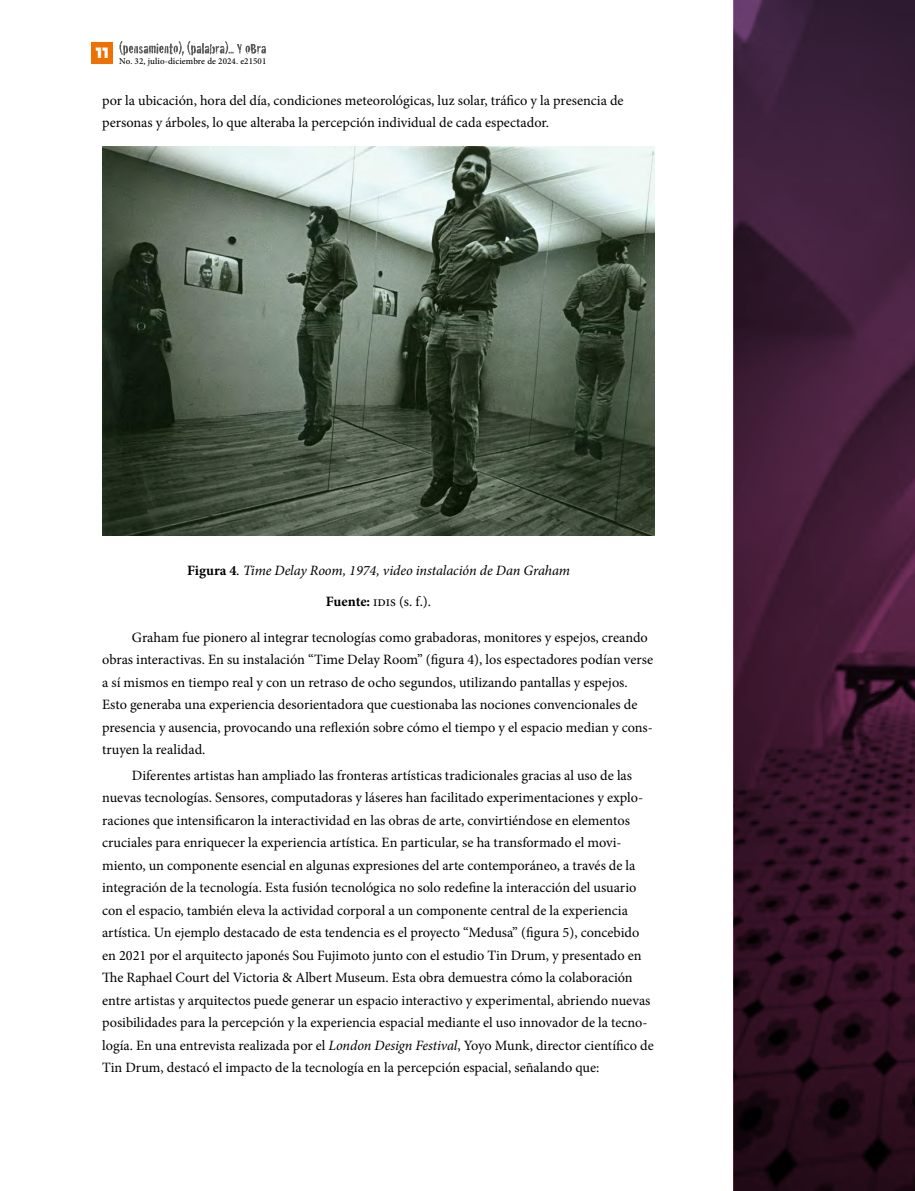
<style>
.page{position:relative;width:915px;height:1191px;background:#fff}
.page>*{position:absolute;margin:0;border:0;box-sizing:border-box;transform-origin:0 0}
.t1{font:800 15px "DOCK11";color:#fff}
.texto_corrido{font:14.25px/22.5px "Minion Pro";color:#000}
.tit_grafi{font:italic 14.25px "Minion Pro";letter-spacing:-.005em;color:#000}
.Fuente{font:14.25px "Minion Pro";color:#000}
.t2{font:500 9px "Minion Pro";letter-spacing:.01em;color:#000}
.s1{font-weight:700;font-style:normal}
.s2{font-weight:500}
.s3{font-weight:700}
.s4{font-style:italic}
</style>
<div class="page">
<img style="left:102px;top:146px;width:552px;height:390px">
<svg style="left:733px;top:0;width:181px;height:1191px;background:#39182f"></svg>
<div style="left:91px;top:42px;width:21px;height:21px;background:#ee7203"></div>
<svg style="left:119px;top:41px;width:147px;height:15px"></svg>
<p class="t1" style="left:95px;top:46px;width:15px">11</p>
<p class="t2" style="left:119px;top:55px;width:148px">No. 32, julio-diciembre de 2024. e21501</p>
<p class="texto_corrido" style="left:102px;top:89px;width:523px">por la ubicación, hora del día, condiciones meteorológicas, luz solar, tráfico y la presencia de personas y árboles, lo que alteraba la percepción individual de cada espectador.</p>
<p class="tit_grafi" style="left:187px;top:561px;width:384px"><span class="s1">Figura 4</span><span class="s2">.</span> Time Delay Room, 1974, video instalación de Dan Graham</p>
<p class="Fuente" style="left:326px;top:592px;width:107px"><span class="s3">Fuente:</span> idis (s. f.).</p>
<p class="texto_corrido" style="left:102px;top:626px;width:552px;text-indent:30px">Graham fue pionero al integrar tecnologías como grabadoras, monitores y espejos, creando obras interactivas. En su instalación “Time Delay Room” (figura 4), los espectadores podían verse a sí mismos en tiempo real y con un retraso de ocho segundos, utilizando pantallas y espejos.<br>Esto generaba una experiencia desorientadora que cuestionaba las nociones convencionales de presencia y ausencia, provocando una reflexión sobre cómo el tiempo y el espacio median y cons&shy;truyen la realidad.</p>
<p class="texto_corrido" style="left:102px;top:764px;width:553px;text-indent:30px">Diferentes artistas han ampliado las fronteras artísticas tradicionales gracias al uso de las nuevas tecnologías. Sensores, computadoras y láseres han facilitado experimentaciones y explo&shy;raciones que intensificaron la interactividad en las obras de arte, convirtiéndose en elementos cruciales para enriquecer la experiencia artística. En particular, se ha transformado el movi&shy;miento, un componente esencial en algunas expresiones del arte contemporáneo, a través de la integración de la tecnología. Esta fusión tecnológica no solo redefine la interacción del usuario con el espacio, también eleva la actividad corporal a un componente central de la experiencia artística. Un ejemplo destacado de esta tendencia es el proyecto “Medusa” (figura 5), concebido en 2021 por el arquitecto japonés Sou Fujimoto junto con el estudio Tin Drum, y presentado en The Raphael Court del Victoria &amp; Albert Museum. Esta obra demuestra cómo la colaboración entre artistas y arquitectos puede generar un espacio interactivo y experimental, abriendo nuevas posibilidades para la percepción y la experiencia espacial mediante el uso innovador de la tecno&shy;logía. En una entrevista realizada por el <span class="s4">London Design Festival</span>, Yoyo Munk, director científico de Tin Drum, destacó el impacto de la tecnología en la percepción espacial, señalando que:</p>
</div>
